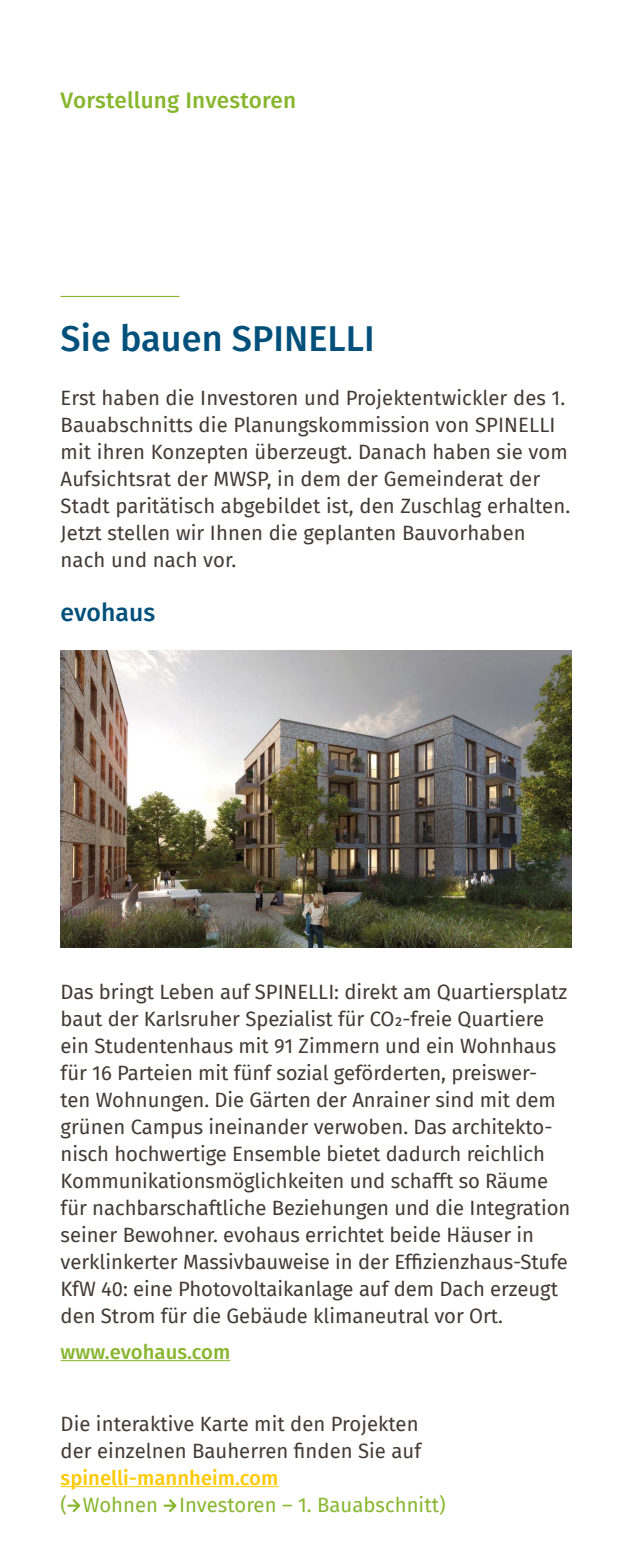
<style>
.page{position:relative;width:632px;height:1550px;background:#fff}
.page>*{position:absolute;margin:0;border:0;box-sizing:border-box;transform-origin:0 0}
.t1{font:500 36px "Fira Sans";color:#00507b}
.t2{font:500 24.75px "Fira Sans";color:#00507b}
.t3{font:500 22.5px "Fira Sans";letter-spacing:.01em;color:#87b62d}
.t4{font:20.25px/27px "Fira Sans";color:#433a34}
.t5{font:20.25px "Fira Sans";color:#87b62d}
.t6{font:500 20.25px "Fira Sans";color:#ffc900}
.t7{font:500 20.25px "Fira Sans";color:#87b62d}
</style>
<div class="page">
<hr style="left:61px;top:1360px;width:169px;height:1px;background:#87b62d">
<hr style="left:61px;top:1486px;width:217px;height:1px;background:#ffc900">
<hr style="left:61px;top:296px;width:118px;height:1px;background:#87b62d">
<svg style="left:67px;top:1499px;width:13px;height:13px"></svg>
<svg style="left:163px;top:1499px;width:13px;height:13px"></svg>
<img style="left:61px;top:651px;width:510px;height:297px">
<p class="t3" style="left:61px;top:82px;width:237px">Vorstellung Investoren</p>
<h1 class="t1" style="left:61px;top:310px;width:315px">Sie bauen SPINELLI</h1>
<p class="t4" style="left:61px;top:384px;width:511px">Erst haben die Investoren und Projektentwickler des 1.<br>Bauabschnitts die Planungskommission von SPINELLI mit ihren Konzepten überzeugt. Danach haben sie vom Aufsichtsrat der MWSP, in dem der Gemeinderat der Stadt paritätisch abgebildet ist, den Zuschlag erhalten.<br>Jetzt stellen wir Ihnen die geplanten Bauvorhaben nach und nach vor.</p>
<p class="t2" style="left:61px;top:592px;width:96px">evohaus</p>
<p class="t4" style="left:61px;top:978px;width:511px">Das bringt Leben auf SPINELLI: direkt am Quartiersplatz baut der Karlsruher Spezialist für CO2-freie Quartiere ein Studentenhaus mit 91 Zimmern und ein Wohnhaus für 16 Parteien mit fünf sozial geförderten, preiswer&shy;ten Wohnungen. Die Gärten der Anrainer sind mit dem grünen Campus ineinander verwoben. Das architekto&shy;nisch hochwertige Ensemble bietet dadurch reichlich Kommunikationsmöglichkeiten und schafft so Räume für nachbarschaftliche Beziehungen und die Integration seiner Bewohner. evohaus errichtet beide Häuser in verklinkerter Massivbauweise in der Effizienzhaus-Stufe KfW 40: eine Photovoltaikanlage auf dem Dach erzeugt den Strom für die Gebäude klimaneutral vor Ort.</p>
<p class="t7" style="left:61px;top:1336px;width:171px">www.evohaus.com</p>
<p class="t4" style="left:61px;top:1410px;width:362px">Die interaktive Karte mit den Projekten der einzelnen Bauherren finden Sie auf</p>
<p class="t6" style="left:61px;top:1462px;width:219px">spinelli-mannheim.com</p>
<p class="t5" style="left:61px;top:1490px;width:386px">( Wohnen Investoren – 1. Bauabschnitt)</p>
</div>
